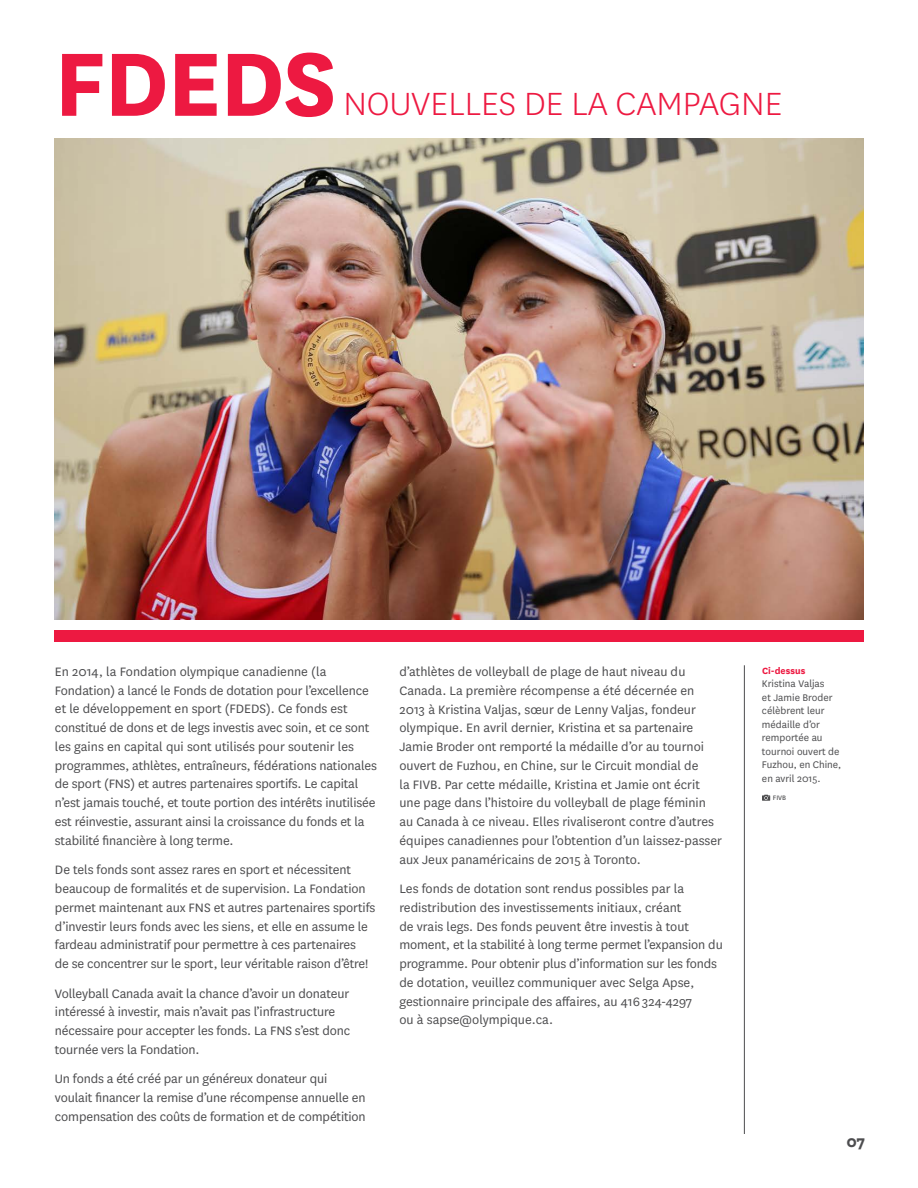
<style>
.page{position:relative;width:918px;height:1188px;background:#fff}
.page>*{position:absolute;margin:0;border:0;box-sizing:border-box;transform-origin:0 0}
.t1{font:700 105px "National";letter-spacing:-.02em;color:#ed1941}
.t2{font:300 37.5px "National";color:#ed1941}
.t3{font:700 18px "National";color:#4d4d4f}
.t4{font:14.25px/18.8px "National";letter-spacing:-.005em;color:#4d4d4f}
.t5{font:11.25px/13.5px "National";color:#4d4d4f}
.t6{font:700 10.5px "National";color:#ed1941}
.t7{font:7.5px "National";color:#4d4d4f}
</style>
<div class="page">
<img style="left:54px;top:138px;width:810px;height:481px">
<hr style="left:744px;top:665px;width:1px;height:469px;background:#4d4d4f">
<svg style="left:762px;top:795px;width:8px;height:6px"></svg>
<div style="left:54px;top:631px;width:810px;height:11px;background:#ed1941"></div>
<h1 class="t1" style="left:54px;top:9px;width:285px">FDEDS</h1>
<h2 class="t2" style="left:343px;top:80px;width:441px">NOUVELLES DE LA CAMPAGNE</h2>
<p class="t4" style="left:55px;top:662px;width:323px">En 2014, la Fondation olympique canadienne (la Fondation) a lancé le Fonds de dotation pour l’excellence et le développement en sport (FDEDS). Ce fonds est constitué de dons et de legs investis avec soin, et ce sont les gains en capital qui sont utilisés pour soutenir les programmes, athlètes, entraîneurs, fédérations nationales de sport (FNS) et autres partenaires sportifs. Le capital n’est jamais touché, et toute portion des intérêts inutilisée est réinvestie, assurant ainsi la croissance du fonds et la stabilité financière à long terme.</p>
<p class="t4" style="left:55px;top:860px;width:322px">De tels fonds sont assez rares en sport et nécessitent beaucoup de formalités et de supervision. La Fondation permet maintenant aux FNS et autres partenaires sportifs d’investir leurs fonds avec les siens, et elle en assume le fardeau administratif pour permettre à ces partenaires<br>de se concentrer sur le sport, leur véritable raison d’être!</p>
<p class="t4" style="left:55px;top:983px;width:297px">Volleyball Canada avait la chance d’avoir un donateur intéressé à investir, mais n’avait pas l’infrastructure nécessaire pour accepter les fonds. La FNS s’est donc tournée vers la Fondation.</p>
<p class="t4" style="left:55px;top:1069px;width:312px">Un fonds a été créé par un généreux donateur qui voulait financer la remise d’une récompense annuelle en compensation des coûts de formation et de compétition</p>
<p class="t4" style="left:399px;top:662px;width:324px">d’athlètes de volleyball de plage de haut niveau du Canada. La première récompense a été décernée en 2013 à Kristina Valjas, sœur de Lenny Valjas, fondeur olympique. En avril dernier, Kristina et sa partenaire Jamie Broder ont remporté la médaille d’or au tournoi ouvert de Fuzhou, en Chine, sur le Circuit mondial de<br>la FIVB. Par cette médaille, Kristina et Jamie ont écrit une page dans l’histoire du volleyball de plage féminin au Canada à ce niveau. Elles rivaliseront contre d’autres équipes canadiennes pour l’obtention d’un laissez-passer aux Jeux panaméricains de 2015 à Toronto.</p>
<p class="t4" style="left:399px;top:879px;width:325px">Les fonds de dotation sont rendus possibles par la redistribution des investissements initiaux, créant<br>de vrais legs. Des fonds peuvent être investis à tout moment, et la stabilité à long terme permet l’expansion du programme. Pour obtenir plus d’information sur les fonds de dotation, veuillez communiquer avec Selga Apse, gestionnaire principale des affaires, au 416 324-4297<br>ou à sapse@olympique.ca.</p>
<p class="t6" style="left:762px;top:663px;width:45px">Ci-dessus</p>
<p class="t5" style="left:762px;top:677px;width:81px">Kristina Valjas<br>et Jamie Broder célèbrent leur médaille d’or remportée au tournoi ouvert de<br>Fuzhou, en Chine, en avril 2015.</p>
<p class="t7" style="left:773px;top:793px;width:15px">FIVB</p>
<p class="t3" style="left:846px;top:1129px;width:21px">07</p>
</div>
